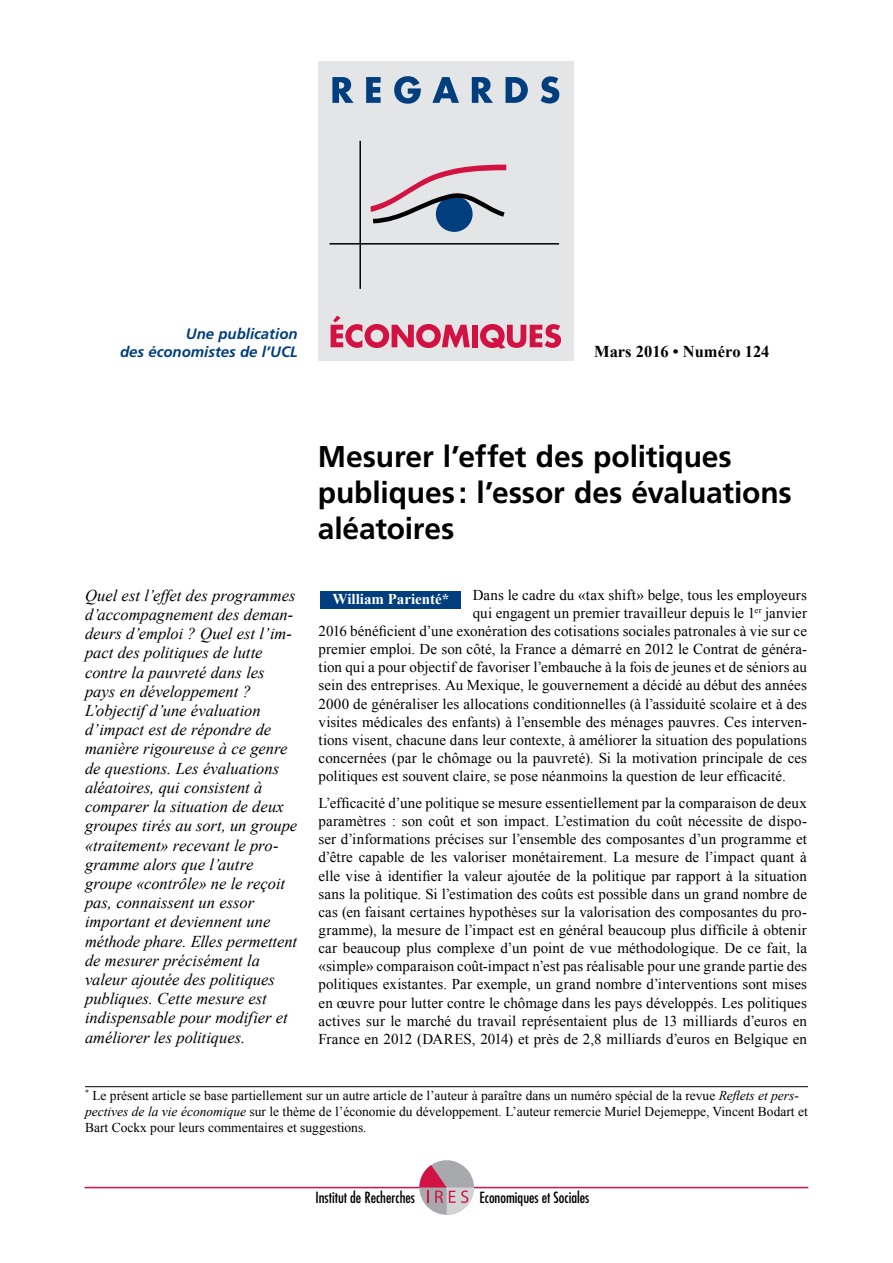
<style>
.page{position:relative;width:893px;height:1263px;background:#fff}
.page>*{position:absolute;margin:0;border:0;box-sizing:border-box;transform-origin:0 0}
.t1{font:700 30px/36px "Frutiger";letter-spacing:-.005em;color:#000}
.t2{font:italic 16.5px/19.2px "Times New Roman";letter-spacing:-.005em;color:#000}
.t3{font:700 16.5px "Times New Roman";color:#000}
.t4{font:15px/18.1px "Times New Roman";letter-spacing:.005em;color:#000;text-align:justify}
.t5{font:condensed 15px "Futura";color:#000}
.t6{font:italic 700 15px/18px "Frutiger";color:#003e7e;text-align:right}
.t7{font:700 15px "Times New Roman";color:#fff}
.t8{font:13.5px/16.2px "Times New Roman";color:#000}
.s1{font-style:italic}
</style>
<div class="page">
<hr style="left:85px;top:1187px;width:723px;height:1px;background:#d11242">
<div style="left:419px;top:1160px;width:55px;height:55px;background:#a7a9ac;border-radius:50%"></div>
<svg style="left:419px;top:1165px;width:55px;height:50px"></svg>
<div style="left:318px;top:61px;width:255px;height:300px;background:#e4e5e6"></div>
<svg style="left:331px;top:315px;width:139px;height:33px"></svg>
<div style="left:472px;top:325px;width:6px;height:22px;background:#d11242"></div>
<svg style="left:480px;top:324px;width:81px;height:25px"></svg>
<svg style="left:332px;top:77px;width:22px;height:26px"></svg>
<svg style="left:366px;top:77px;width:15px;height:26px"></svg>
<svg style="left:394px;top:76px;width:27px;height:28px"></svg>
<svg style="left:432px;top:77px;width:27px;height:26px"></svg>
<svg style="left:472px;top:77px;width:21px;height:26px"></svg>
<svg style="left:506px;top:77px;width:22px;height:26px"></svg>
<svg style="left:541px;top:76px;width:18px;height:28px"></svg>
<div style="left:436px;top:196px;width:37px;height:36px;background:#003e7e;border-radius:50%"></div>
<svg style="left:370px;top:165px;width:137px;height:61px"></svg>
<hr style="left:359px;top:141px;width:2px;height:148px;background:#000">
<hr style="left:330px;top:243px;width:229px;height:2px;background:#000">
<div style="left:321px;top:591px;width:140px;height:17px;background:#003e7e"></div>
<hr style="left:85px;top:1086px;width:723px;height:1px;background:#000">
<p class="t6" style="left:120px;top:325px;width:179px">Une publication<br>des économistes de l’UCL</p>
<p class="t3" style="left:594px;top:340px;width:177px">Mars 2016 • Numéro 124</p>
<h1 class="t1" style="left:318px;top:438px;width:476px">Mesurer l’effet des politiques publiques : l’essor des évaluations aléatoires</h1>
<p class="t4" style="left:473px;top:585px;width:336px">Dans le cadre du «tax shift» belge, tous les employeurs</p>
<p class="t4" style="left:473px;top:603px;width:336px">qui engagent un premier travailleur depuis le 1<sup>er</sup> janvier</p>
<p class="t4" style="left:319px;top:622px;width:490px">2016 bénéficient d’une exonération des cotisations sociales patronales à vie sur ce</p>
<p class="t4" style="left:319px;top:640px;width:490px">premier emploi. De son côté, la France a démarré en 2012 le Contrat de généra-</p>
<p class="t4" style="left:319px;top:658px;width:490px">tion qui a pour objectif de favoriser l’embauche à la fois de jeunes et de séniors au</p>
<p class="t4" style="left:319px;top:676px;width:490px">sein des entreprises. Au Mexique, le gouvernement a décidé au début des années</p>
<p class="t4" style="left:319px;top:694px;width:490px">2000 de généraliser les allocations conditionnelles (à l’assiduité scolaire et à des</p>
<p class="t4" style="left:319px;top:712px;width:490px">visites médicales des enfants) à l’ensemble des ménages pauvres. Ces interven-</p>
<p class="t4" style="left:319px;top:731px;width:490px">tions visent, chacune dans leur contexte, à améliorer la situation des populations</p>
<p class="t4" style="left:319px;top:749px;width:490px">concernées (par le chômage ou la pauvreté). Si la motivation principale de ces</p>
<p class="t4" style="left:319px;top:767px;width:469px">politiques est souvent claire, se pose néanmoins la question de leur efficacité.</p>
<p class="t4" style="left:319px;top:793px;width:490px">L’efficacité d’une politique se mesure essentiellement par la comparaison de deux paramètres : son coût et son impact. L’estimation du coût nécessite de dispo&shy;ser d’informations précises sur l’ensemble des composantes d’un programme et d’être capable de les valoriser monétairement. La mesure de l’impact quant à elle vise à identifier la valeur ajoutée de la politique par rapport à la situation sans la politique. Si l’estimation des coûts est possible dans un grand nombre de cas (en faisant certaines hypothèses sur la valorisation des composantes du pro&shy;gramme), la mesure de l’impact est en général beaucoup plus difficile à obtenir car beaucoup plus complexe d’un point de vue méthodologique. De ce fait, la «simple» comparaison coût-impact n’est pas réalisable pour une grande partie des politiques existantes. Par exemple, un grand nombre d’interventions sont mises en œuvre pour lutter contre le chômage dans les pays développés. Les politiques actives sur le marché du travail représentaient plus de 13 milliards d’euros en France en 2012 (DARES, 2014) et près de 2,8 milliards d’euros en Belgique en</p>
<p class="t2" style="left:85px;top:585px;width:214px">Quel est l’effet des programmes d’accompagnement des deman&shy;deurs d’emploi ? Quel est l’im&shy;pact des politiques de lutte contre la pauvreté dans les pays en développement ?<br>L’objectif d’une évaluation d’impact est de répondre de manière rigoureuse à ce genre de questions. Les évaluations aléatoires, qui consistent à comparer la situation de deux groupes tirés au sort, un groupe «traitement» recevant le pro&shy;gramme alors que l’autre groupe «contrôle» ne le reçoit pas, connaissent un essor important et deviennent une méthode phare. Elles permettent de mesurer précisément la valeur ajoutée des politiques publiques. Cette mesure est indispensable pour modifier et améliorer les politiques.</p>
<p class="t7" style="left:332px;top:588px;width:119px">William Parienté*</p>
<p class="t8" style="left:85px;top:1087px;width:724px"><sup>*</sup> Le présent article se base partiellement sur un autre article de l’auteur à paraître dans un numéro spécial de la revue <span class="s1">Reflets et pers&shy;pectives de la vie économique</span> sur le thème de l’économie du développement. L’auteur remercie Muriel Dejemeppe, Vincent Bodart et<br>Bart Cockx pour leurs commentaires et suggestions.</p>
<p class="t5" style="left:315px;top:1188px;width:101px">Institut de Recherches</p>
<p class="t5" style="left:480px;top:1188px;width:111px">Economiques et Sociales</p>
</div>
